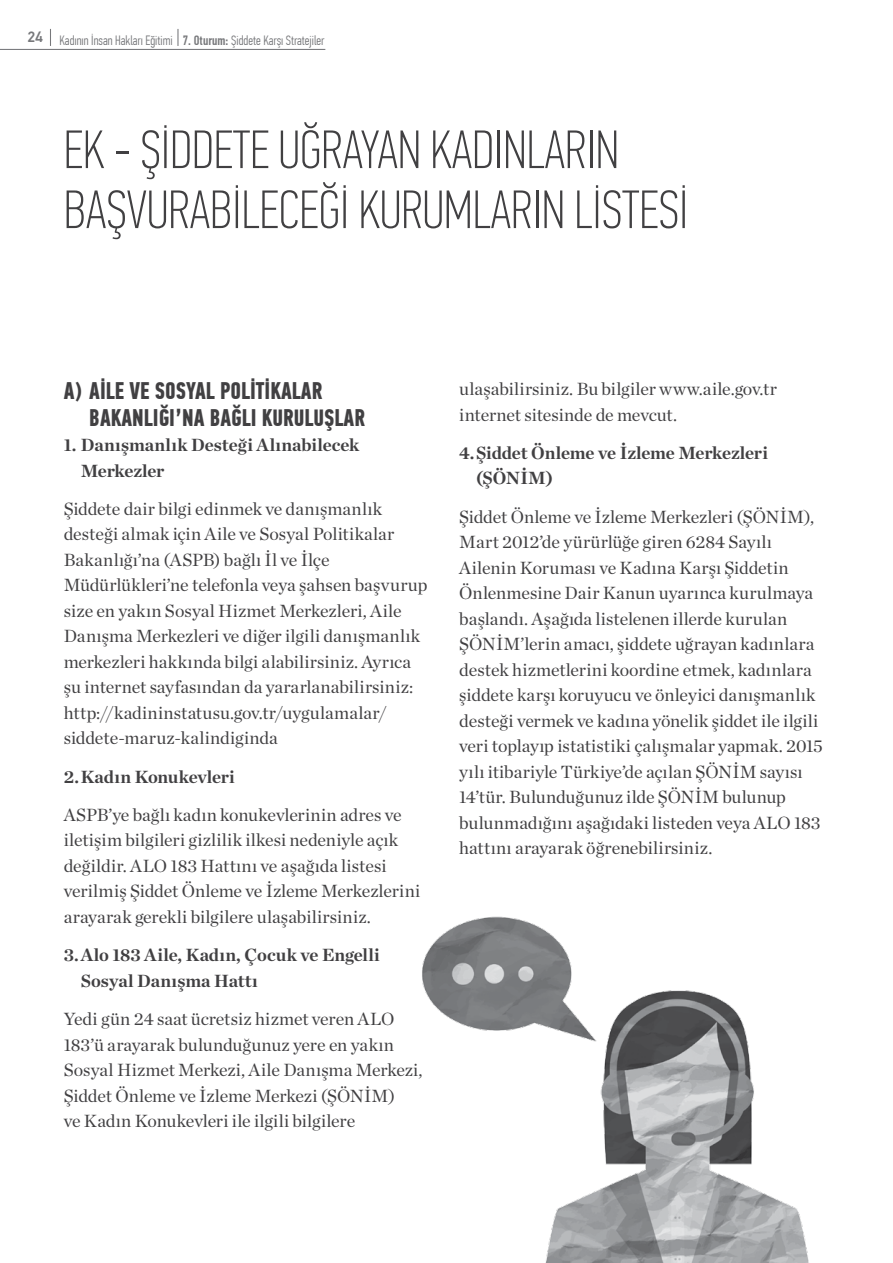
<style>
.page{position:relative;width:893px;height:1263px;background:#fff}
.page>*{position:absolute;margin:0;border:0;box-sizing:border-box;transform-origin:0 0}
.t1{font:100 54px/60px "PF Din Text Comp Pro";color:#414042}
.t2{font:700 24px/27px "PF Din Text Comp Pro";color:#414042}
.t3{font:18px/25.5px "Chronicle Deck";color:#414042}
.t4{font:700 18px/25.5px "Chronicle Deck";color:#414042}
.t5{font:300 13.5px "PF Din Text Comp Pro";color:#77787b}
.s1{font-weight:500}
</style>
<div class="page">
<svg style="left:177px;top:29px;width:1px;height:17px"></svg>
<svg style="left:50px;top:29px;width:1px;height:17px"></svg>
<hr style="left:0;top:49px;width:325px;height:1px;background:#77787b">
<img style="left:422px;top:916px;width:387px;height:347px">
<p class="t5" style="left:27px;top:32px;width:299px"><sup>24</sup> Kadının İnsan Hakları Eğitimi <span class="s1">7. Oturum:</span> Şiddete Karşı Stratejiler</p>
<h1 class="t1" style="left:64px;top:119px;width:619px">EK - ŞIDDETE UĞRAYAN KADINLARIN<br>BAŞVURABILECEĞI KURUMLARIN LISTESI</h1>
<h2 class="t2" style="left:89px;top:377px;width:277px;text-indent:-26px">A) AİLE VE SOSYAL POLİTİKALAR<br>BAKANLIĞI’NA BAĞLI KURULUŞLAR</h2>
<p class="t4" style="left:81px;top:431px;width:280px;text-indent:-17px">1. Danışmanlık Desteği Alınabilecek<br>Merkezler</p>
<p class="t3" style="left:64px;top:495px;width:365px">Şiddete dair bilgi edinmek ve danışmanlık desteği almak için Aile ve Sosyal Politikalar Bakanlığı’na (ASPB) bağlı İl ve İlçe Müdürlükleri’ne telefonla veya şahsen başvurup size en yakın Sosyal Hizmet Merkezleri, Aile Danışma Merkezleri ve diğer ilgili danışmanlık merkezleri hakkında bilgi alabilirsiniz. Ayrıca şu internet sayfasından da yararlanabilirsiniz: http://kadininstatusu.gov.tr/uygulamalar/ siddete-maruz-kalindiginda</p>
<p class="t4" style="left:64px;top:763px;width:173px">2.Kadın Konukevleri</p>
<p class="t3" style="left:64px;top:801px;width:358px">ASPB’ye bağlı kadın konukevlerinin adres ve iletişim bilgileri gizlilik ilkesi nedeniyle açık değildir. ALO 183 Hattını ve aşağıda listesi verilmiş Şiddet Önleme ve İzleme Merkezlerini arayarak gerekli bilgilere ulaşabilirsiniz.</p>
<p class="t4" style="left:81px;top:941px;width:300px;text-indent:-17px">3.Alo 183 Aile, Kadın, Çocuk ve Engelli<br>Sosyal Danışma Hattı</p>
<p class="t3" style="left:64px;top:1005px;width:360px">Yedi gün 24 saat ücretsiz hizmet veren ALO 183’ü arayarak bulunduğunuz yere en yakın Sosyal Hizmet Merkezi, Aile Danışma Merkezi, Şiddet Önleme ve İzleme Merkezi (ŞÖNİM)<br>ve Kadın Konukevleri ile ilgili bilgilere</p>
<p class="t3" style="left:459px;top:375px;width:319px">ulaşabilirsiniz. Bu bilgiler www.aile.gov.tr internet sitesinde de mevcut.</p>
<p class="t4" style="left:476px;top:439px;width:293px;text-indent:-17px">4.Şiddet Önleme ve İzleme Merkezleri (ŞÖNİM)</p>
<p class="t3" style="left:459px;top:502px;width:365px">Şiddet Önleme ve İzleme Merkezleri (ŞÖNİM), Mart 2012’de yürürlüğe giren 6284 Sayılı Ailenin Koruması ve Kadına Karşı Şiddetin Önlenmesine Dair Kanun uyarınca kurulmaya başlandı. Aşağıda listelenen illerde kurulan ŞÖNİM’lerin amacı, şiddete uğrayan kadınlara destek hizmetlerini koordine etmek, kadınlara şiddete karşı koruyucu ve önleyici danışmanlık desteği vermek ve kadına yönelik şiddet ile ilgili veri toplayıp istatistiki çalışmalar yapmak. 2015 yılı itibariyle Türkiye’de açılan ŞÖNİM sayısı 14’tür. Bulunduğunuz ilde ŞÖNİM bulunup bulunmadığını aşağıdaki listeden veya ALO 183 hattını arayarak öğrenebilirsiniz.</p>
</div>
